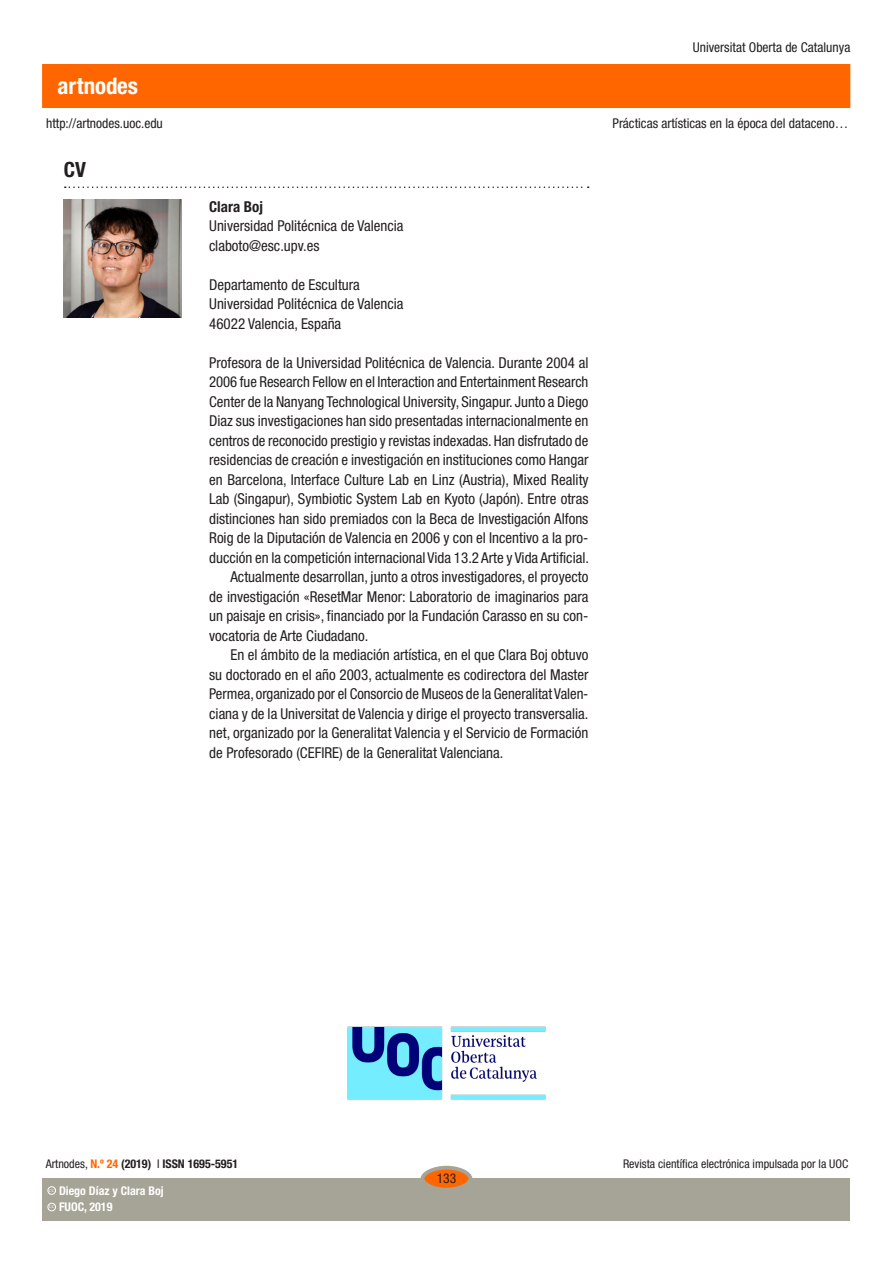
<style>
.page{position:relative;width:893px;height:1263px;background:#fff}
.page>*{position:absolute;margin:0;border:0;box-sizing:border-box;transform-origin:0 0}
.t1{font:700 condensed 22.95px "Helvetica Neue LT Std";color:#fff}
.t2{font:700 condensed 21px "Helvetica Neue LT Std";color:#231f20}
.text_general_primerp{font:condensed 15px/19.5px "Helvetica Neue LT Std";color:#231f20;text-align:justify}
.text_general{font:condensed 15px/19.5px "Helvetica Neue LT Std";color:#231f20;text-align:justify}
.text_general_primerp-2{font:700 condensed 15px "Helvetica Neue LT Std";color:#231f20}
.t3{font:condensed 13.5px "Helvetica Neue LT Std";color:#231f20}
.t4{font:condensed 12px "Helvetica Neue LT Std";color:#231f20}
.t5{font:700 condensed 12px "Helvetica Neue LT Std";color:#231f20}
.t6{font:700 condensed 12px "Helvetica Neue LT Std";color:#fff}
.t7{font:600 3.9px "Adobe Caslon Pro";color:#fff}
.s1{font-weight:400}
.s2{color:#f60}
</style>
<div class="page">
<div style="left:43px;top:65px;width:807px;height:42px;background:#f60"></div>
<img style="left:347px;top:1026px;width:199px;height:74px">
<div style="left:43px;top:1178px;width:807px;height:42px;background:#a6a397"></div>
<div style="left:422px;top:1168px;width:48px;height:21px;background:#f60;border-radius:50%"></div>
<div style="left:421px;top:1166px;width:51px;height:25px;border:4px solid #a6a397;border-radius:50%"></div>
<div style="left:48px;top:1203px;width:8px;height:8px;border:1px solid #fff;border-radius:50%"></div>
<div style="left:48px;top:1186px;width:8px;height:8px;border:1px solid #fff;border-radius:50%"></div>
<img style="left:64px;top:199px;width:118px;height:118px">
<svg style="left:65px;top:186px;width:524px;height:2px"></svg>
<h1 class="t1" style="left:58px;top:72px;width:82px">artnodes</h1>
<p class="t3" style="left:46px;top:115px;width:118px">http://artnodes.uoc.edu</p>
<p class="t2" style="left:64px;top:156px;width:24px">CV</p>
<p class="t3" style="left:693px;top:40px;width:159px">Universitat Oberta de Catalunya</p>
<p class="t3" style="left:612px;top:115px;width:237px">Prácticas artísticas en la época del dataceno…</p>
<p class="text_general_primerp-2" style="left:209px;top:197px;width:55px">Clara Boj</p>
<p class="text_general_primerp" style="left:209px;top:216px;width:196px">Universidad Politécnica de Valencia</p>
<p class="text_general_primerp" style="left:209px;top:236px;width:112px">claboto@esc.upv.es</p>
<p class="text_general_primerp" style="left:209px;top:275px;width:152px">Departamento de Escultura</p>
<p class="text_general_primerp" style="left:209px;top:294px;width:196px">Universidad Politécnica de Valencia</p>
<p class="text_general_primerp" style="left:209px;top:314px;width:134px">46022 Valencia, España</p>
<p class="text_general_primerp" style="left:209px;top:353px;width:381px">Profesora de la Universidad Politécnica de Valencia. Durante 2004 al 2006 fue Research Fellow en el Interaction and Entertainment Research Center de la Nanyang Technological University, Singapur. Junto a Diego Diaz sus investigaciones han sido presentadas internacionalmente en centros de reconocido prestigio y revistas indexadas. Han disfrutado de residencias de creación e investigación en instituciones como Hangar en Barcelona, Interface Culture Lab en Linz (Austria), Mixed Reality Lab (Singapur), Symbiotic System Lab en Kyoto (Japón). Entre otras distinciones han sido premiados con la Beca de Investigación Alfons Roig de la Diputación de Valencia en 2006 y con el Incentivo a la pro&shy;ducción en la competición internacional Vida 13.2 Arte y Vida Artificial.</p>
<p class="text_general" style="left:209px;top:567px;width:381px;text-indent:21px">Actualmente desarrollan, junto a otros investigadores, el proyecto de investigación «ResetMar Menor: Laboratorio de imaginarios para un paisaje en crisis», financiado por la Fundación Carasso en su con&shy;vocatoria de Arte Ciudadano.</p>
<p class="text_general" style="left:209px;top:645px;width:381px;text-indent:21px">En el ámbito de la mediación artística, en el que Clara Boj obtuvo su doctorado en el año 2003, actualmente es codirectora del Master Permea, organizado por el Consorcio de Museos de la Generalitat Valen&shy;ciana y de la Universitat de Valencia y dirige el proyecto transversalia. net, organizado por la Generalitat Valencia y el Servicio de Formación de Profesorado (CEFIRE) de la Generalitat Valenciana.</p>
<p class="t5" style="left:46px;top:1157px;width:194px"><span class="s1">Artnodes,</span> <span class="s2">N.º 24</span> (2019) <span class="s1">I</span> ISSN 1695-5951</p>
<p class="t7" style="left:49px;top:1205px;width:7px">CC</p>
<p class="t6" style="left:59px;top:1200px;width:55px">FUOC, 2019</p>
<p class="t6" style="left:59px;top:1183px;width:106px">Diego Díaz y Clara Boj</p>
<p class="t7" style="left:49px;top:1188px;width:7px">CC</p>
<p class="t3" style="left:437px;top:1171px;width:21px">133</p>
<p class="t4" style="left:623px;top:1157px;width:227px">Revista científica electrónica impulsada por la UOC</p>
</div>
